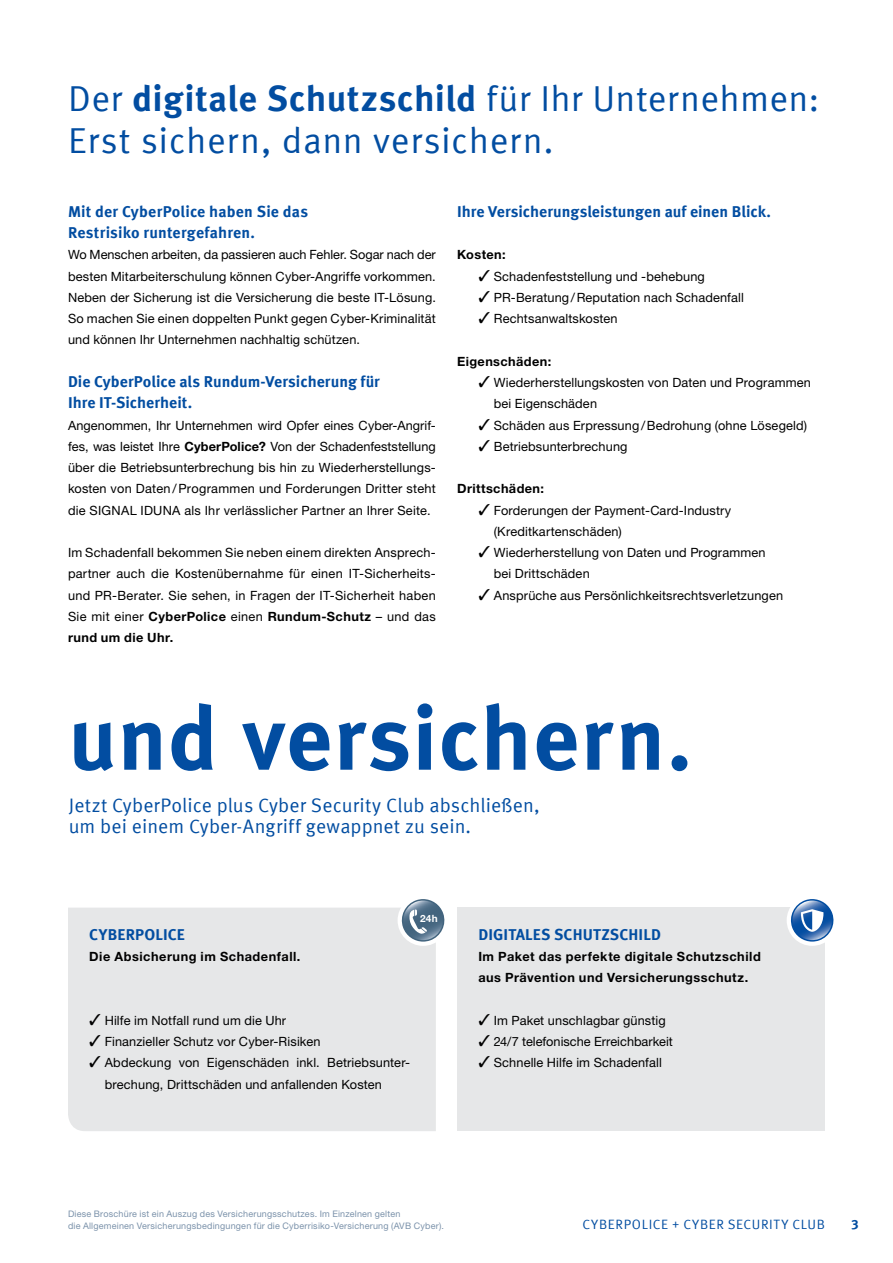
<style>
.page{position:relative;width:893px;height:1263px;background:#fff}
.page>*{position:absolute;margin:0;border:0;box-sizing:border-box;transform-origin:0 0}
.t1{font:700 90px "Meta Offc Pro";letter-spacing:.005em;color:#024da1}
.t2{font:36px/42.5px "Meta Offc Pro Norm";letter-spacing:.01em;color:#024da1}
.t3{font:19.5px/21.3px "Meta Offc Pro Norm";letter-spacing:.005em;color:#024da1}
.t4{font:700 15.75px/21.3px "Meta Offc Pro";letter-spacing:.005em;color:#024da1}
.t5{font:13.5px "Meta Offc Pro Norm";letter-spacing:.045em;color:#024da1}
.t6{font:700 13.5px "Meta Offc Pro";color:#024da1}
.t7{font:12.75px/21.3px "Helvetica Neue LTW1 G";letter-spacing:.01em;color:#000}
.t8{font:700 12.75px/21.3px "Helvetica Neue LTW1 G";letter-spacing:.04em;color:#000}
.t9{font:700 10.05px "Helvetica Neue LT";color:#fff}
.t10{font:9px/11.7px "Helvetica Neue LTW1 G";letter-spacing:.025em;color:#7b92aa}
.s1{font-family:"Meta Offc Pro";font-weight:700}
.s2{font-weight:700}
</style>
<div class="page">
<div style="left:457px;top:907px;width:368px;height:224px;background:#e6e7e8"></div>
<div style="left:68px;top:908px;width:368px;height:223px;background:#e6e7e8"></div>
<div style="left:787px;top:895px;width:51px;height:51px;background:#fff;border-radius:50%"></div>
<svg style="left:788px;top:899px;width:46px;height:42px"></svg>
<div style="left:398px;top:895px;width:51px;height:51px;background:#fff;border-radius:50%"></div>
<svg style="left:399px;top:899px;width:46px;height:42px"></svg>
<h2 class="t2" style="left:68px;top:75px;width:753px">Der <span class="s1">digitale Schutzschild</span> für Ihr Unternehmen:<br>Erst sichern, dann versichern.</h2>
<p class="t4" style="left:68px;top:200px;width:242px">Mit der CyberPolice haben Sie das<br>Restrisiko runtergefahren.</p>
<p class="t7" style="left:68px;top:244px;width:369px;text-align:justify">Wo Menschen arbeiten, da passieren auch Fehler. Sogar nach der besten Mitarbeiterschulung können Cyber-Angriffe vorkommen.<br>Neben der Sicherung ist die Versicherung die beste IT-Lösung.<br>So machen Sie einen doppelten Punkt gegen Cyber-Kriminalität und können Ihr Unternehmen nachhaltig schützen.</p>
<p class="t4" style="left:68px;top:370px;width:313px">Die CyberPolice als Rundum-Versicherung für<br>Ihre IT-Sicherheit.</p>
<p class="t7" style="left:68px;top:414px;width:369px;text-align:justify">Angenommen, Ihr Unternehmen wird Opfer eines Cyber-Angrif&shy;fes, was leistet Ihre <span class="s2">CyberPolice?</span> Von der Schadenfeststellung über die Betriebsunterbrechung bis hin zu Wiederherstellungs&shy;kosten von Daten /Programmen und Forderungen Dritter steht die SIGNAL IDUNA als Ihr verlässlicher Partner an Ihrer Seite.</p>
<p class="t7" style="left:68px;top:542px;width:369px;text-align:justify">Im Schadenfall bekommen Sie neben einem direkten Ansprech&shy;partner auch die Kostenübernahme für einen IT-Sicherheits&shy;und PR-Berater. Sie sehen, in Fragen der IT-Sicherheit haben Sie mit einer <span class="s2">CyberPolice</span> einen <span class="s2">Rundum-Schutz</span> – und das <span class="s2">rund um die Uhr.</span></p>
<p class="t4" style="left:457px;top:200px;width:315px">Ihre Versicherungsleistungen auf einen Blick.</p>
<p class="t8" style="left:457px;top:244px;width:50px">Kosten:</p>
<p class="t7" style="left:478px;top:265px;width:228px">✓ Schadenfeststellung und -behebung</p>
<p class="t7" style="left:478px;top:287px;width:267px">✓ PR-Beratung/Reputation nach Schadenfall</p>
<p class="t7" style="left:478px;top:308px;width:141px">✓ Rechtsanwaltskosten</p>
<p class="t8" style="left:457px;top:350px;width:96px">Eigenschäden:</p>
<p class="t7" style="left:494px;top:372px;width:319px;text-indent:-15px">✓ Wiederherstellungskosten von Daten und Programmen bei Eigenschäden</p>
<p class="t7" style="left:478px;top:414px;width:330px">✓ Schäden aus Erpressung/Bedrohung (ohne Lösegeld)</p>
<p class="t7" style="left:478px;top:435px;width:151px">✓ Betriebsunterbrechung</p>
<p class="t8" style="left:457px;top:478px;width:88px">Drittschäden:</p>
<p class="t7" style="left:494px;top:499px;width:239px;text-indent:-15px">✓ Forderungen der Payment-Card-Industry (Kreditkartenschäden)</p>
<p class="t7" style="left:494px;top:542px;width:273px;text-indent:-15px">✓ Wiederherstellung von Daten und Programmen bei Drittschäden</p>
<p class="t7" style="left:478px;top:584px;width:306px">✓ Ansprüche aus Persönlichkeitsrechtsverletzungen</p>
<h1 class="t1" style="left:68px;top:668px;width:626px">und versichern.</h1>
<h3 class="t3" style="left:69px;top:793px;width:472px">Jetzt CyberPolice plus Cyber Security Club abschließen, um bei einem Cyber-Angriff gewappnet zu sein.</h3>
<p class="t4" style="left:89px;top:923px;width:97px">CYBERPOLICE</p>
<p class="t8" style="left:89px;top:946px;width:213px">Die Absicherung im Schadenfall.</p>
<p class="t9" style="left:420px;top:912px;width:19px">24h</p>
<p class="t7" style="left:89px;top:1009px;width:198px">✓ Hilfe im Notfall rund um die Uhr</p>
<p class="t7" style="left:89px;top:1031px;width:233px">✓ Finanzieller Schutz vor Cyber-Risiken</p>
<p class="t7" style="left:105px;top:1052px;width:307px;text-indent:-15px">✓ Abdeckung von Eigenschäden inkl. Betriebsunter&shy;brechung, Drittschäden und anfallenden Kosten</p>
<p class="t4" style="left:478px;top:923px;width:184px">DIGITALES SCHUTZSCHILD</p>
<p class="t8" style="left:478px;top:946px;width:284px">Im Paket das perfekte digitale Schutzschild aus Prävention und Versicherungsschutz.</p>
<p class="t7" style="left:478px;top:1009px;width:189px">✓ Im Paket unschlagbar günstig</p>
<p class="t7" style="left:478px;top:1031px;width:196px">✓ 24/7 telefonische Erreichbarkeit</p>
<p class="t7" style="left:478px;top:1052px;width:185px">✓ Schnelle Hilfe im Schadenfall</p>
<p class="t10" style="left:68px;top:1208px;width:377px">Diese Broschüre ist ein Auszug des Versicherungsschutzes. Im Einzelnen gelten<br>die Allgemeinen Versicherungsbedingungen für die Cyberrisiko-Versicherung (AVB Cyber).</p>
<p class="t5" style="left:582px;top:1214px;width:244px">CYBERPOLICE + CYBER SECURITY CLUB</p>
<p class="t6" style="left:851px;top:1214px;width:9px">3</p>
</div>
